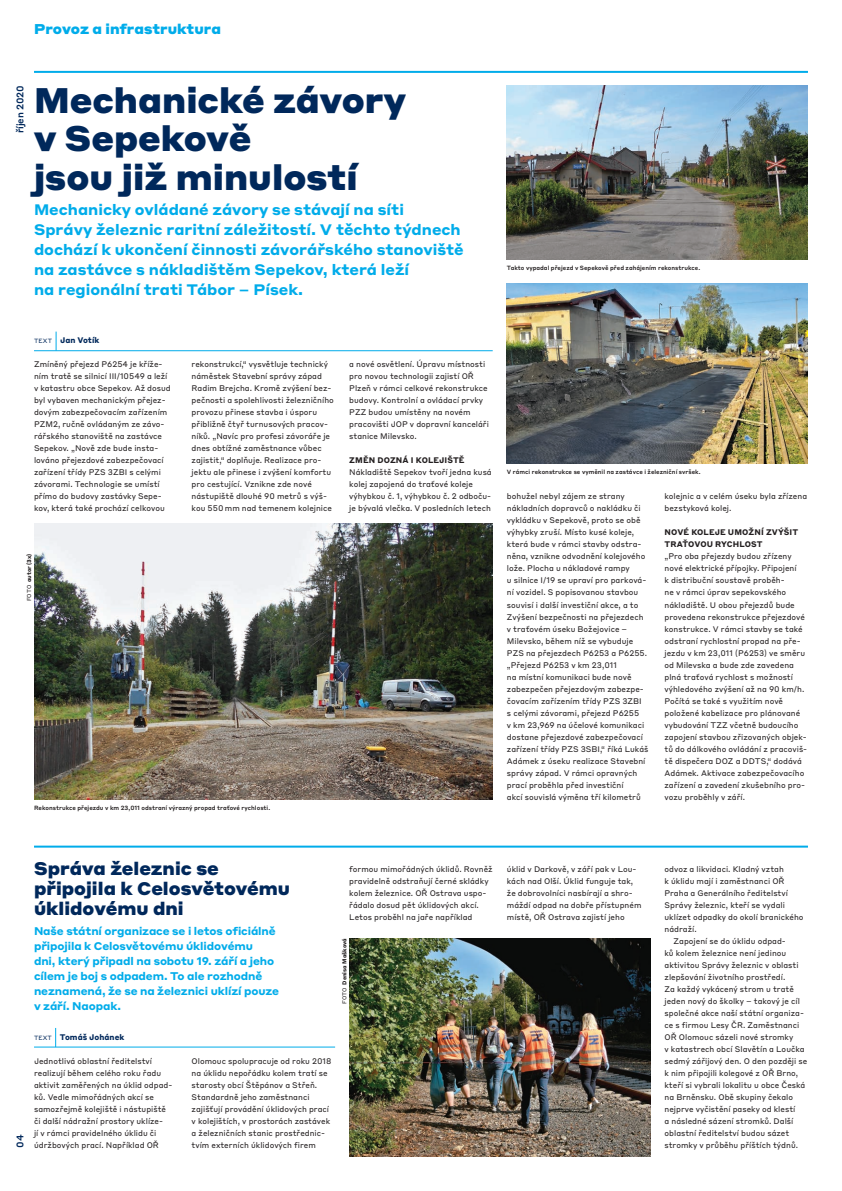
<style>
.page{position:relative;width:842px;height:1191px;background:#fff}
.page>*{position:absolute;margin:0;border:0;box-sizing:border-box;transform-origin:0 0}
.t1{font:900 35px/38px "Styrene A";color:#00285b}
.t2{font:900 18px/20px "Styrene A";color:#00285b}
.t3{font:700 15px/20px "Styrene A";color:#00acea}
.t4{font:900 14px "Styrene A";color:#00acea}
.t5{font:700 11px/15px "Styrene A";letter-spacing:-.01em;color:#00acea}
.t6{font:500 9.5px "Styrene B";letter-spacing:-.015em;color:#00285b}
.t7{font:8px/12px "Styrene B";color:#231f20}
.t8{font:700 8px/12px "Styrene B";letter-spacing:.01em;color:#231f20}
.t9{font:700 8px "Styrene B";color:#00285b}
.t10{font:500 6px "Styrene B";color:#231f20}
.t11{font:700 5.6px "Styrene B";color:#231f20}
.s1{font-weight:400;font-size:6px}
.s2{font-weight:400}
</style>
<div class="page">
<hr style="left:34px;top:71px;width:774px;height:2px;background:#00acea">
<hr style="left:34px;top:350px;width:459px;height:1px;background:#00acea">
<svg style="left:56px;top:331px;width:1px;height:20px"></svg>
<hr style="left:34px;top:845px;width:774px;height:2px;background:#00acea">
<svg style="left:55px;top:1028px;width:1px;height:18px"></svg>
<hr style="left:34px;top:1046px;width:301px;height:1px;background:#00acea">
<img style="left:349px;top:938px;width:301px;height:219px">
<img style="left:507px;top:85px;width:301px;height:174px">
<img style="left:507px;top:283px;width:301px;height:180px">
<img style="left:34px;top:523px;width:459px;height:276px">
<h3 class="t4" style="left:34px;top:17px;width:189px">Provoz a infrastruktura</h3>
<h1 class="t1" style="left:34px;top:79px;width:374px">Mechanické závory v Sepekově<br>jsou již minulostí</h1>
<p class="t3" style="left:34px;top:198px;width:431px">Mechanicky ovládané závory se stávají na síti Správy železnic raritní záležitostí. V těchto týdnech dochází k ukončení činnosti závorářského stanoviště na zastávce s nákladištěm Sepekov, která leží<br>na regionální trati Tábor – Písek.</p>
<p class="t9" style="left:34px;top:333px;width:67px"><span class="s1">Text</span> JAN VOTÍK</p>
<p class="t7" style="left:34px;top:358px;width:138px">Zmíněný přejezd P6254 je kříže&shy;ním tratě se silnicí III/10549 a leží v katastru obce Sepekov. Až dosud byl vybaven mechanickým přejez&shy;dovým zabezpečovacím zařízením<br>PZM2, ručně ovládaným ze závo&shy;rářského stanoviště na zastávce<br>Sepekov. „Nově zde bude insta&shy;lováno přejezdové zabezpečovací zařízení třídy PZS 3ZBI s celými závorami. Technologie se umístí přímo do budovy zastávky Sepe&shy;kov, která také prochází celkovou</p>
<p class="t7" style="left:192px;top:358px;width:144px">rekonstrukcí,“ vysvětluje technický náměstek Stavební správy západ Radim Brejcha. Kromě zvýšení bez&shy;pečnosti a spolehlivosti železničního provozu přinese stavba i úsporu přibližně čtyř turnusových pracov&shy;níků. „Navíc pro profesi závoráře je dnes obtížné zaměstnance vůbec zajistit,“ doplňuje. Realizace pro&shy;jektu ale přinese i zvýšení komfortu pro cestující. Vznikne zde nové nástupiště dlouhé 90 metrů s výš&shy;kou 550 mm nad temenem kolejnice</p>
<p class="t7" style="left:349px;top:358px;width:141px">a nové osvětlení. Úpravu místnosti pro novou technologii zajistí OŘ<br>Plzeň v rámci celkové rekonstrukce budovy. Kontrolní a ovládací prvky<br>PZZ budou umístěny na novém pracovišti JOP v dopravní kanceláři stanice Milevsko.</p>
<p class="t6" style="left:12px;top:133px;width:49px;rotate:-90deg">říjen 2020</p>
<p class="t8" style="left:349px;top:454px;width:117px">ZMĚN DOZNÁ I KOLEJ IŠTĚ</p>
<p class="t7" style="left:349px;top:466px;width:144px">Nákladiště Sepekov tvoří jedna kusá kolej zapojená do traťové koleje výhybkou č. 1, výhybkou č. 2 odboču&shy;je bývalá vlečka. V posledních letech</p>
<p class="t11" style="left:24px;top:601px;width:49px;rotate:-90deg"><span class="s2">FOTO</span> AUTOR (3X)</p>
<p class="t10" style="left:34px;top:803px;width:238px">Rekonstrukce přejezdu v km 23,011 odstraní výrazný propad traťové rychlosti.</p>
<p class="t10" style="left:507px;top:263px;width:195px">Takto vypadal přejezd v Sepekově před zahájením rekonstrukce.</p>
<p class="t10" style="left:507px;top:467px;width:195px">V rámci rekonstrukce se vyměnil na zastávce i železniční svršek.</p>
<p class="t7" style="left:507px;top:490px;width:143px">bohužel nebyl zájem ze strany nákladních dopravců o nakládku či vykládku v Sepekově, proto se obě výhybky zruší. Místo kusé koleje, která bude v rámci stavby odstra&shy;něna, vznikne odvodnění kolejového lože. Plocha u nákladové rampy<br>u silnice I/19 se upraví pro parková&shy;ní vozidel. S popisovanou stavbou souvisí i další investiční akce, a to Zvýšení bezpečnosti na přejezdech v traťovém úseku Božejovice – Milevsko, během níž se vybuduje PZS na přejezdech P6253 a P6255. „Přejezd P6253 v km 23,011<br>na místní komunikaci bude nově zabezpečen přejezdovým zabezpe&shy;čovacím zařízením třídy PZS 3ZBI<br>s celými závorami, přejezd P6255<br>v km 23,969 na účelové komunikaci dostane přejezdové zabezpečovací zařízení třídy PZS 3SBI,“ říká Lukáš Adámek z úseku realizace Stavební správy západ. V rámci opravných prací proběhla před investiční<br>akcí souvislá výměna tří kilometrů</p>
<p class="t7" style="left:664px;top:490px;width:144px">kolejnic a v celém úseku byla zřízena bezstyková kolej.</p>
<p class="t8" style="left:664px;top:526px;width:135px">NOVÉ KOLEJ E UMOŽN Í ZVÝŠIT<br>TRAŤOVOU RYC HLOST</p>
<p class="t7" style="left:664px;top:550px;width:144px">„Pro oba přejezdy budou zřízeny nové elektrické přípojky. Připojení<br>k distribuční soustavě proběh-<br>ne v rámci úprav sepekovského nákladiště. U obou přejezdů bude provedena rekonstrukce přejezdové konstrukce. V rámci stavby se také odstraní rychlostní propad na pře&shy;jezdu v km 23,011 (P6253) ve směru od Milevska a bude zde zavedena plná traťová rychlost s možností výhledového zvýšení až na 90 km/h.<br>Počítá se také s využitím nově položené kabelizace pro plánované vybudování TZZ včetně budoucího zapojení stavbou zřizovaných objek&shy;tů do dálkového ovládání z pracoviš&shy;tě dispečera DOZ a DDTS,“ dodává Adámek. Aktivace zabezpečovacího zařízení a zavedení zkušebního pro&shy;vozu proběhly v září.</p>
<p class="t6" style="left:12px;top:1147px;width:15px;rotate:-90deg">04</p>
<h2 class="t2" style="left:34px;top:857px;width:258px">Správa železnic se připojila k Celosvětovému úklidovému dni</h2>
<h3 class="t5" style="left:34px;top:922px;width:247px">Naše státní organizace se i letos oficiálně připojila k Celosvětovému úklidovému<br>dni, který připadl na sobotu 19. září a jeho cílem je boj s odpadem. To ale rozhodně neznamená, že se na železnici uklízí pouze v září. Naopak.</h3>
<p class="t9" style="left:34px;top:1029px;width:92px"><span class="s1">Text</span> TOMÁŠ JOHÁNEK</p>
<p class="t7" style="left:34px;top:1054px;width:140px">Jednotlivá oblastní ředitelství realizují během celého roku řadu aktivit zaměřených na úklid odpad&shy;ků. Vedle mimořádných akcí se samozřejmě kolejiště i nástupiště či další nádražní prostory uklíze-<br>jí v rámci pravidelného úklidu či údržbových prací. Například OŘ</p>
<p class="t7" style="left:192px;top:1054px;width:141px">Olomouc spolupracuje od roku 2018 na úklidu nepořádku kolem tratí se starosty obcí Štěpánov a Střeň.<br>Standardně jeho zaměstnanci zajišťují provádění úklidových prací v kolejištích, v prostorách zastávek a železničních stanic prostřednic&shy;tvím externích úklidových firem</p>
<p class="t7" style="left:349px;top:862px;width:145px">formou mimořádných úklidů. Rovněž pravidelně odstraňují černé skládky kolem železnice. OŘ Ostrava uspo&shy;řádalo dosud pět úklidových akcí.<br>Letos proběhl na jaře například</p>
<p class="t7" style="left:507px;top:862px;width:136px">úklid v Darkově, v září pak v Lou&shy;kách nad Olší. Úklid funguje tak, že dobrovolníci nasbírají a shro&shy;máždí odpad na dobře přístupném místě, OŘ Ostrava zajistí jeho</p>
<p class="t7" style="left:664px;top:862px;width:121px">odvoz a likvidaci. Kladný vztah</p>
<p class="t7" style="left:664px;top:874px;width:122px">k úklidu mají i zaměstnanci OŘ</p>
<p class="t7" style="left:664px;top:886px;width:125px">Praha a Generálního ředitelství</p>
<p class="t7" style="left:664px;top:898px;width:122px">Správy železnic, kteří se vydali</p>
<p class="t7" style="left:664px;top:910px;width:141px">uklízet odpadky do okolí branického</p>
<p class="t7" style="left:664px;top:922px;width:34px">nádraží.</p>
<p class="t7" style="left:674px;top:934px;width:114px">Zapojení se do úklidu odpad-</p>
<p class="t7" style="left:664px;top:946px;width:123px">ků kolem železnice není jedinou</p>
<p class="t7" style="left:664px;top:958px;width:136px">aktivitou Správy železnic v oblasti</p>
<p class="t7" style="left:664px;top:970px;width:122px">zlepšování životního prostředí.</p>
<p class="t7" style="left:664px;top:982px;width:131px">Za každý vykácený strom u tratě</p>
<p class="t7" style="left:664px;top:994px;width:137px">jeden nový do školky – takový je cíl</p>
<p class="t7" style="left:664px;top:1006px;width:141px">společné akce naší státní organiza-</p>
<p class="t7" style="left:664px;top:1018px;width:136px">ce s firmou Lesy ČR. Zaměstnanci</p>
<p class="t7" style="left:664px;top:1030px;width:130px">OŘ Olomouc sázeli nové stromky</p>
<p class="t7" style="left:664px;top:1042px;width:142px">v katastrech obcí Slavětín a Loučka</p>
<p class="t7" style="left:664px;top:1054px;width:144px">sedmý zářijový den. O den později se</p>
<p class="t7" style="left:664px;top:1066px;width:135px">k nim připojili kolegové z OŘ Brno,</p>
<p class="t7" style="left:664px;top:1078px;width:142px">kteří si vybrali lokalitu u obce Česká</p>
<p class="t7" style="left:664px;top:1090px;width:130px">na Brněnsku. Obě skupiny čekalo</p>
<p class="t7" style="left:664px;top:1102px;width:132px">nejprve vyčistění paseky od klestí</p>
<p class="t7" style="left:664px;top:1114px;width:130px">a následné sázení stromků. Další</p>
<p class="t7" style="left:664px;top:1126px;width:126px">oblastní ředitelství budou sázet</p>
<p class="t7" style="left:664px;top:1138px;width:135px">stromky v průběhu příštích týdnů.</p>
<p class="t11" style="left:340px;top:1004px;width:67px;rotate:-90deg"><span class="s2">FOTO</span> DENISA M AŠKOVÁ</p>
</div>
